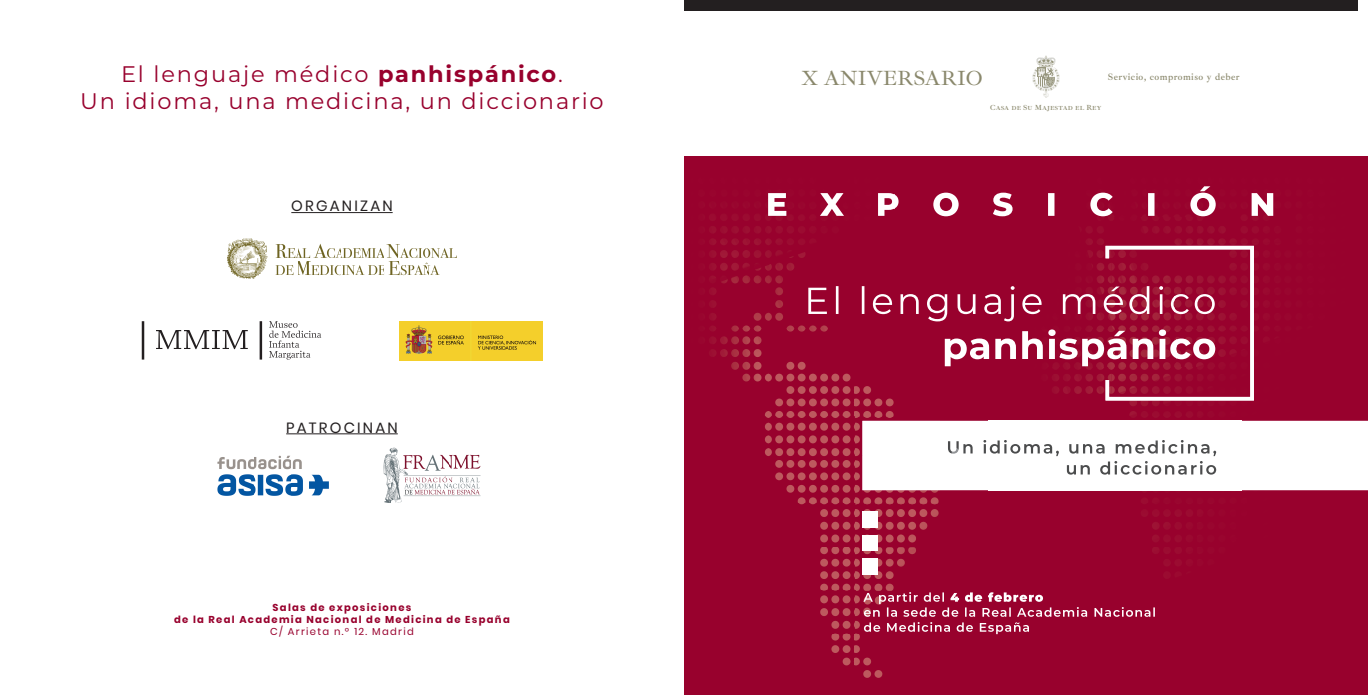
<style>
.page{position:relative;width:1368px;height:695px;background:#fff}
.page>*{position:absolute;margin:0;border:0;box-sizing:border-box;transform-origin:0 0}
.t1{font:22.5px/27px "Montserrat";letter-spacing:.08em;color:#98012d;text-align:center}
.t2{font:21px "Ibarra Real Nova";color:#8a886c}
.t3{font:14.88px "Poppins";letter-spacing:.15em;color:#231f20}
.t4{font:700 10px/12px "Poppins";letter-spacing:.13em;color:#98012d;text-align:center}
.t5{font:10px "Poppins";letter-spacing:.13em;color:#98012d}
.t6{font:600 9.5px "Ibarra Real Nova";letter-spacing:.05em;color:#8a886c}
.t7{font:600 7.38px "Ibarra Real Nova";letter-spacing:.01em;color:#8a886c}
.s1{font-weight:700}
</style>
<div class="page">
<img style="left:1032px;top:56px;width:27px;height:42px">
<div style="left:684px;top:0;width:673px;height:10px;background:#231f20"></div>
<div style="left:684px;top:156px;width:684px;height:538px;background:#98012d"></div>
<img style="left:709px;top:219px;width:60px;height:237px">
<img style="left:1197px;top:193px;width:77px;height:50px">
<img style="left:769px;top:216px;width:424px;height:27px">
<img style="left:769px;top:243px;width:485px;height:41px">
<img style="left:769px;top:287px;width:86px;height:379px">
<img style="left:934px;top:321px;width:259px;height:8px">
<img style="left:944px;top:339px;width:7px;height:28px">
<img style="left:1053px;top:366px;width:144px;height:4px">
<img style="left:855px;top:374px;width:399px;height:43px">
<img style="left:855px;top:417px;width:85px;height:260px">
<img style="left:940px;top:490px;width:428px;height:145px">
<img style="left:768px;top:186px;width:505px;height:30px">
<img style="left:808px;top:286px;width:407px;height:35px">
<img style="left:945px;top:329px;width:270px;height:37px">
<img style="left:1105px;top:246px;width:112px;height:12px">
<img style="left:1217px;top:246px;width:37px;height:154px">
<img style="left:1105px;top:380px;width:112px;height:20px">
<div style="left:989px;top:420px;width:126px;height:20px;background:#fff"></div>
<div style="left:1115px;top:422px;width:126px;height:33px;background:#fff"></div>
<div style="left:989px;top:455px;width:252px;height:34px;background:#fff"></div>
<div style="left:862px;top:420px;width:127px;height:70px;background:#fff"></div>
<img style="left:1115px;top:420px;width:126px;height:2px">
<div style="left:1241px;top:420px;width:127px;height:70px;background:#fff"></div>
<img style="left:988px;top:489px;width:253px;height:1px">
<img style="left:948px;top:440px;width:268px;height:16px">
<img style="left:1067px;top:461px;width:149px;height:13px">
<img style="left:863px;top:592px;width:83px;height:12px">
<img style="left:950px;top:592px;width:93px;height:9px">
<img style="left:864px;top:607px;width:291px;height:9px">
<img style="left:864px;top:622px;width:165px;height:12px">
<img style="left:862px;top:535px;width:16px;height:15px">
<img style="left:862px;top:559px;width:16px;height:15px">
<img style="left:862px;top:511px;width:16px;height:16px">
<hr style="left:291px;top:212px;width:102px;height:1px;background:#231f20">
<hr style="left:286px;top:433px;width:112px;height:1px;background:#231f20">
<img style="left:227px;top:238px;width:230px;height:41px">
<img style="left:383px;top:447px;width:98px;height:55px">
<img style="left:399px;top:321px;width:144px;height:39px">
<img style="left:217px;top:455px;width:112px;height:41px">
<svg style="left:156px;top:330px;width:92px;height:19px"></svg>
<hr style="left:142px;top:321px;width:2px;height:38px;background:#231f20">
<hr style="left:260px;top:321px;width:2px;height:38px;background:#231f20">
<svg style="left:269px;top:321px;width:52px;height:38px"></svg>
<p class="t1" style="left:80px;top:60px;width:525px">El lenguaje médico <span class="s1">panhispánico</span>.<br>Un idioma, una medicina, un diccionario</p>
<p class="t3" style="left:291px;top:197px;width:103px">ORGANIZAN</p>
<p class="t3" style="left:286px;top:419px;width:113px">PATROCINAN</p>
<p class="t4" style="left:174px;top:601px;width:337px">Salas de exposiciones<br>de la Real Academia Nacional de Medicina de España</p>
<p class="t5" style="left:270px;top:625px;width:145px">C/ Arrieta n.º 12. Madrid</p>
<p class="t2" style="left:801px;top:67px;width:183px">X ANIVERSARIO</p>
<p class="t6" style="left:1108px;top:71px;width:133px">Servicio, compromiso y deber</p>
<p class="t7" style="left:990px;top:104px;width:113px">CASA DE SU MAJESTAD EL REY</p>
</div>
